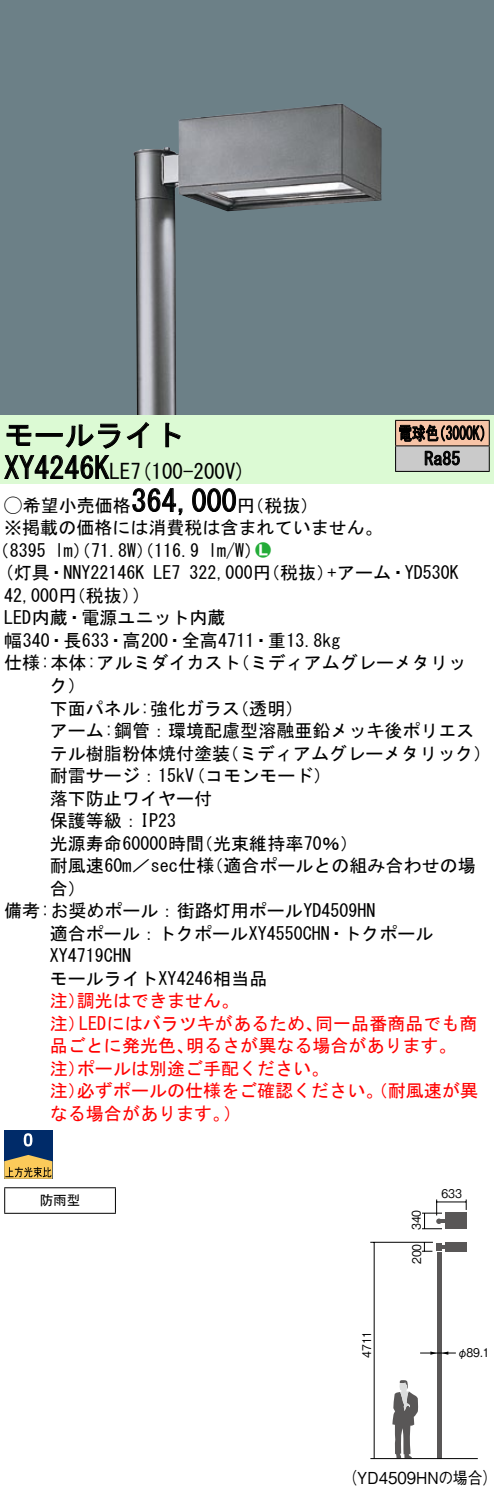
<style>
.page{position:relative;width:494px;height:1495px;background:#fff}
.page>*{position:absolute;margin:0;border:0;box-sizing:border-box;transform-origin:0 0}
.t1{font:30px "MS Gothic";color:#000}
.t2{font:21px "MS Gothic";color:#000}
.t3{font:18px/22.5px "MS Gothic";color:#000}
.t4{font:18px/22.5px "MS Gothic";color:#f00}
.t5{font:18px/25.5px "MS Gothic";color:#000;scale:.75 1}
.t6{font:18px "Ford Classification 1";color:#23ac38}
.t7{font:16.5px "Gothic BBB Pro Medium 90 pv RKSJ H";color:#000;scale:.9 1}
.t8{font:13.5px "MS Gothic";color:#000}
.t9{font:12px "Gothic BBB Pro Medium 90 pv RKSJ H";color:#000;scale:.9 1}
.s1{font-size:30px}
.s2{font-family:"Ford Classification 1"}
.s3{color:#fff}
</style>
<div class="page">
<div style="left:0;top:0;width:493px;height:415px;background:#6c8087"></div>
<img style="left:133px;top:103px;width:248px;height:312px">
<div style="left:0;top:415px;width:493px;height:68px;background:#dcfad4"></div>
<svg style="left:126px;top:422px;width:23px;height:26px"></svg>
<svg style="left:165px;top:422px;width:16px;height:25px"></svg>
<svg style="left:4px;top:423px;width:116px;height:56px"></svg>
<svg style="left:132px;top:488px;width:51px;height:27px"></svg>
<svg style="left:192px;top:488px;width:44px;height:24px"></svg>
<div style="left:4px;top:1130px;width:48px;height:48px;background:#002b69"></div>
<svg style="left:4px;top:1155px;width:48px;height:23px"></svg>
<svg style="left:24px;top:1133px;width:8px;height:13px"></svg>
<hr style="left:4px;top:1187px;width:112px;height:1px;background:#000">
<svg style="left:4px;top:1188px;width:1px;height:24px"></svg>
<svg style="left:115px;top:1188px;width:1px;height:24px"></svg>
<hr style="left:4px;top:1212px;width:112px;height:1px;background:#000">
<hr style="left:395px;top:420px;width:94px;height:1px;background:#000">
<hr style="left:395px;top:471px;width:94px;height:1px;background:#000">
<svg style="left:395px;top:421px;width:94px;height:50px;background:#a6968c"></svg>
<svg style="left:392px;top:1380px;width:26px;height:77px"></svg>
<hr style="left:373px;top:1242px;width:1px;height:216px;background:#000">
<hr style="left:370px;top:1241px;width:62px;height:1px;background:#000">
<div style="left:436px;top:1251px;width:5px;height:207px;background:#595757"></div>
<div style="left:444px;top:1241px;width:22px;height:10px;background:#595757"></div>
<svg style="left:422px;top:1199px;width:44px;height:30px"></svg>
<svg style="left:421px;top:1242px;width:24px;height:9px"></svg>
<hr style="left:419px;top:1352px;width:36px;height:1px;background:#000">
<svg style="left:430px;top:1351px;width:18px;height:3px"></svg>
<hr style="left:370px;top:1457px;width:107px;height:1px;background:#000">
<h1 class="t1" style="left:4px;top:420px;width:182px">モールライト</h1>
<p class="t2" style="left:94px;top:460px;width:153px"><span class="s1">K</span>LE (7 100-200 (V</p>
<h1 class="t1" style="left:4px;top:453px;width:91px">XY4246</h1>
<h1 class="t1" style="left:131px;top:486px;width:106px">364,000</h1>
<p class="t3" style="left:4px;top:494px;width:380px"><span class="s2">A</span>希望小売価格<br>※掲載の価格には消費税は含まれていません。</p>
<p class="t6" style="left:255px;top:541px;width:17px">2<span class="s3">7</span></p>
<p class="t3" style="left:237px;top:494px;width:82px">（円税抜(</p>
<p class="t3" style="left:208px;top:539px;width:55px">l m (W/</p>
<p class="t3" style="left:-8px;top:539px;width:56px">（8395</p>
<p class="t3" style="left:55px;top:539px;width:145px">lm）（71.8 ）（W 116.9</p>
<p class="t5" style="left:424px;top:420px;width:49px;text-indent:-26px">電球色<br>Ra85</p>
<p class="t5" style="left:432px;top:420px;width:82px">（3000 (K</p>
<p class="t3" style="left:4px;top:561px;width:142px;text-align:right">(灯具・NNY22146K (</p>
<p class="t3" style="left:189px;top:561px;width:146px">322,000 （円税抜）</p>
<p class="t3" style="left:153px;top:561px;width:28px">LE7</p>
<p class="t3" style="left:327px;top:561px;width:133px">+アーム・YD530K</p>
<p class="t3" style="left:4px;top:584px;width:137px">42,000 （円税抜(</p>
<p class="t3" style="left:4px;top:606px;width:223px">LED内蔵・電源ユニット内蔵</p>
<p class="t3" style="left:4px;top:629px;width:337px">幅340・長633・高200・全高4711・重13.8kg</p>
<p class="t3" style="left:231px;top:651px;width:236px">（ミディアムグレーメタリッ</p>
<p class="t3" style="left:4px;top:651px;width:238px">仕様:本体:アルミダイカスト</p>
<p class="t3" style="left:50px;top:674px;width:37px">ク(</p>
<p class="t3" style="left:50px;top:696px;width:192px">下面パネル:強化ガラス</p>
<p class="t3" style="left:50px;top:719px;width:426px">アーム:鋼管：環境配慮型溶融亜鉛メッキ後ポリエス</p>
<p class="t3" style="left:221px;top:741px;width:271px">（ミディアムグレーメタリック(</p>
<p class="t3" style="left:231px;top:696px;width:73px">（透明(</p>
<p class="t3" style="left:187px;top:741px;width:145px;text-indent:-137px">テル樹脂粉体焼付塗装<br>（コモンモード(</p>
<p class="t3" style="left:50px;top:764px;width:145px">耐雷サージ：15kV</p>
<p class="t3" style="left:50px;top:786px;width:163px">落下防止ワイヤー付</p>
<p class="t3" style="left:50px;top:809px;width:127px">保護等級：IP23</p>
<p class="t3" style="left:195px;top:831px;width:164px">（光束維持率70％(</p>
<p class="t3" style="left:50px;top:831px;width:156px">光源寿命60000時間</p>
<p class="t3" style="left:205px;top:854px;width:271px">（適合ポールとの組み合わせの場</p>
<p class="t3" style="left:50px;top:854px;width:166px">耐風速60 ／m sec仕様</p>
<p class="t3" style="left:50px;top:876px;width:37px">合(</p>
<p class="t3" style="left:4px;top:899px;width:372px">備考:お奨めポール：街路灯用ポールYD4509HN</p>
<p class="t3" style="left:50px;top:921px;width:385px">適合ポール：トクポールXY4550CHN・トクポール</p>
<p class="t3" style="left:50px;top:944px;width:82px">XY4719CHN</p>
<p class="t3" style="left:50px;top:966px;width:219px">モールライトXY4246相当品</p>
<p class="t4" style="left:77px;top:989px;width:163px">調光はできません。</p>
<p class="t4" style="left:50px;top:989px;width:37px">注）</p>
<p class="t4" style="left:79px;top:1011px;width:245px">LEDにはバラツキがあるため、</p>
<p class="t4" style="left:315px;top:1011px;width:163px">同一品番商品でも商</p>
<p class="t4" style="left:50px;top:1011px;width:37px">注）</p>
<p class="t4" style="left:77px;top:1034px;width:253px;text-indent:-27px">品ごとに発光色、<br>ポールは別途ご手配ください。</p>
<p class="t4" style="left:186px;top:1034px;width:272px">明るさが異なる場合があります。</p>
<p class="t4" style="left:77px;top:1056px;width:402px;text-indent:-27px">注）<br>必ずポールの仕様をご確認ください。（耐風速が異</p>
<p class="t4" style="left:50px;top:1079px;width:37px">注）</p>
<p class="t4" style="left:50px;top:1101px;width:181px">なる場合があります。</p>
<p class="t4" style="left:223px;top:1101px;width:19px">(</p>
<p class="t8" style="left:40px;top:1193px;width:42px">防雨型</p>
<p class="t9" style="left:357px;top:1357px;width:32px;rotate:-90deg">4711</p>
<p class="t9" style="left:406px;top:1230px;width:24px;rotate:-90deg">340</p>
<p class="t9" style="left:406px;top:1264px;width:24px;rotate:-90deg">200</p>
<p class="t9" style="left:441px;top:1183px;width:24px">633</p>
<p class="t9" style="left:456px;top:1342px;width:38px">φ89.1</p>
<p class="t7" style="left:342px;top:1463px;width:174px">（YD4509HNの場合(</p>
</div>
